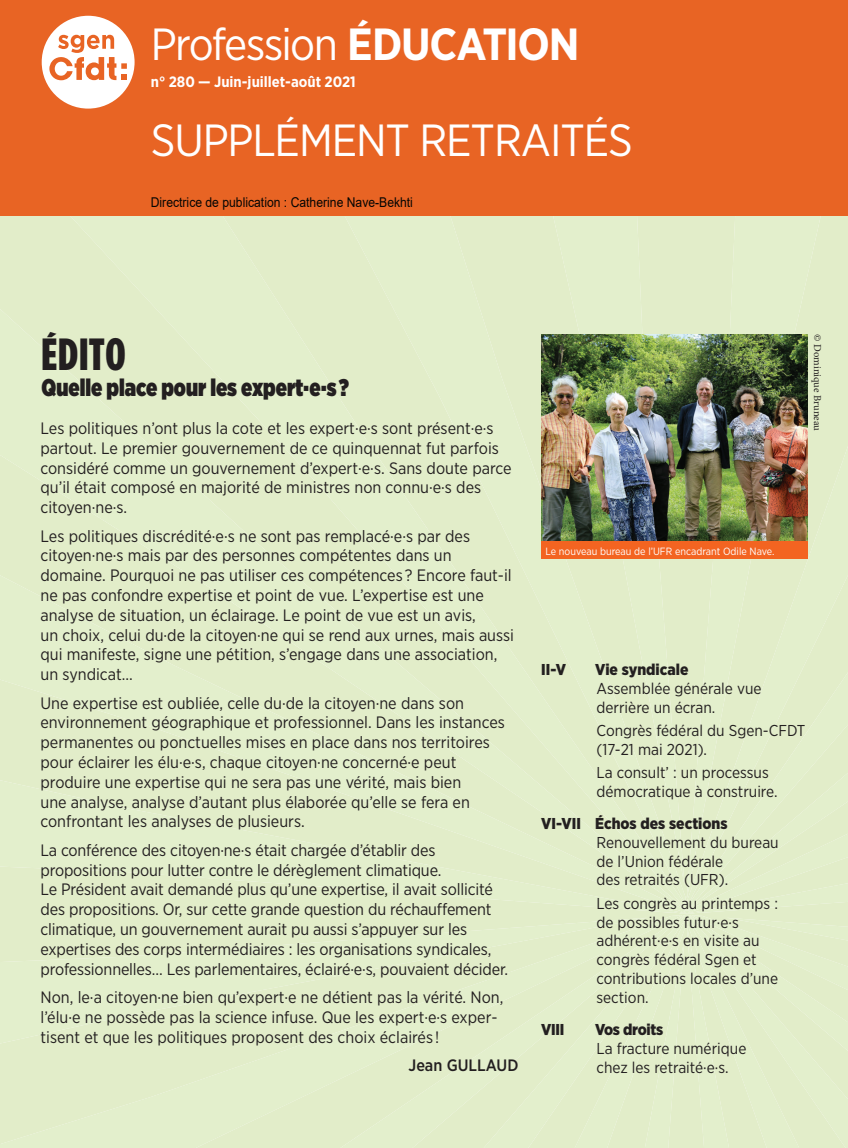
<style>
.page{position:relative;width:848px;height:1148px;background:#fff}
.page>*{position:absolute;margin:0;border:0;box-sizing:border-box;transform-origin:0 0}
.t1{font:45px/96.3px "Gotham Narrow";letter-spacing:-.025em;color:#fff}
.t2{font:900 45px "Gotham Condensed";letter-spacing:.015em;color:#231f20}
.t3{font:900 24.15px "Gotham Narrow";color:#231f20;scale:.87 1}
.t4{font:16.5px/19.8px "Gotham Narrow";color:#231f20}
.t5{font:500 16.5px "Gotham Narrow";color:#231f20}
.t6{font:15.75px/18.9px "Gotham Narrow";color:#231f20}
.t7{font:900 15.75px "Gotham Narrow";color:#231f20}
.t8{font:900 15.75px "Gotham Narrow";letter-spacing:-.02em;color:#231f20}
.t9{font:700 15px "Gotham Narrow";color:#fff}
.t10{font:13.5px "Arial";color:#040503;scale:.9 1}
.t11{font:10.5px "Gotham Narrow";color:#fff}
.t12{font:10.5px "Minion Pro";color:#231f20}
.s1{font-weight:700}
</style>
<div class="page">
<div style="left:0;top:215px;width:847px;height:933px;background:#e2edc9"></div>
<div style="left:0;top:0;width:847px;height:215px;background:#e86424"></div>
<img style="left:541px;top:334px;width:266px;height:208px">
<div style="left:541px;top:542px;width:266px;height:17px;background:#f36421"></div>
<div style="left:42px;top:16px;width:92px;height:93px;background:#fff;border-radius:50%"></div>
<svg style="left:49px;top:35px;width:78px;height:46px"></svg>
<h1 class="t1" style="left:151px;top:-5px;width:483px">Profession <span class="s1">ÉDUCATION<br></span>SUPPLÉMENT RETRAITÉS</h1>
<p class="t9" style="left:151px;top:72px;width:206px">n° 280 — Juin-juillet-août 2021</p>
<p class="t10" style="left:151px;top:193px;width:293px">Directrice de publication : Catherine Nave-Bekhti</p>
<h1 class="t2" style="left:41px;top:328px;width:86px">ÉDITO</h1>
<h2 class="t3" style="left:41px;top:371px;width:355px">Quelle place pour les expert·e·s ?</h2>
<p class="t4" style="left:40px;top:418px;width:472px">Les politiques n’ont plus la cote et les expert·e·s sont présent·e·s partout. Le premier gouvernement de ce quinquennat fut parfois considéré comme un gouvernement d’expert·e·s. Sans doute parce qu’il était composé en majorité de ministres non connu·e·s des citoyen·ne·s.</p>
<p class="t4" style="left:40px;top:525px;width:475px">Les politiques discrédité·e·s ne sont pas remplacé·e·s par des citoyen·ne·s mais par des personnes compétentes dans un domaine. Pourquoi ne pas utiliser ces compétences ? Encore faut-il ne pas confondre expertise et point de vue. L’expertise est une analyse de situation, un éclairage. Le point de vue est un avis,<br>un choix, celui du·de la citoyen·ne qui se rend aux urnes, mais aussi qui manifeste, signe une pétition, s’engage dans une association, un syndicat…</p>
<p class="t4" style="left:40px;top:692px;width:466px">Une expertise est oubliée, celle du·de la citoyen·ne dans son environnement géographique et professionnel. Dans les instances permanentes ou ponctuelles mises en place dans nos territoires pour éclairer les élu·e·s, chaque citoyen·ne concerné·e peut produire une expertise qui ne sera pas une vérité, mais bien<br>une analyse, analyse d’autant plus élaborée qu’elle se fera en confrontant les analyses de plusieurs.</p>
<p class="t4" style="left:40px;top:839px;width:469px">La conférence des citoyen·ne·s était chargée d’établir des propositions pour lutter contre le dérèglement climatique.<br>Le Président avait demandé plus qu’une expertise, il avait sollicité des propositions. Or, sur cette grande question du réchauffement climatique, un gouvernement aurait pu aussi s’appuyer sur les expertises des corps intermédiaires : les organisations syndicales, professionnelles… Les parlementaires, éclairé·e·s, pouvaient décider.</p>
<p class="t4" style="left:40px;top:986px;width:464px">Non, le·a citoyen·ne bien qu’expert·e ne détient pas la vérité. Non, l’élu·e ne possède pas la science infuse. Que les expert·e·s exper&shy;tisent et que les politiques proposent des choix éclairés !</p>
<p class="t5" style="left:408px;top:1054px;width:111px">Jean GULLAUD</p>
<p class="t12" style="left:824px;top:334px;width:98px;rotate:90deg">© Dominique Bruneau</p>
<p class="t11" style="left:545px;top:544px;width:230px">Le nouveau bureau de l’UFR encadrant Odile Nave.</p>
<p class="t7" style="left:541px;top:659px;width:26px">II-V</p>
<p class="t7" style="left:595px;top:659px;width:95px">Vie syndicale</p>
<p class="t6" style="left:596px;top:678px;width:167px">Assemblée générale vue derrière un écran.</p>
<p class="t6" style="left:596px;top:720px;width:210px">Congrès fédéral du Sgen-CFDT (17-21 mai 2021).</p>
<p class="t6" style="left:596px;top:763px;width:182px">La consult’ : un processus démocratique à construire.</p>
<p class="t7" style="left:541px;top:812px;width:188px">VI-VII Échos des sections</p>
<p class="t6" style="left:596px;top:832px;width:184px">Renouvellement du bureau de l’Union fédérale<br>des retraités (UFR).</p>
<p class="t6" style="left:596px;top:893px;width:183px">Les congrès au printemps : de possibles futur·e·s adhérent·e·s en visite au congrès fédéral Sgen et contributions locales d’une section.</p>
<p class="t7" style="left:541px;top:1018px;width:25px">VIII</p>
<p class="t8" style="left:595px;top:1018px;width:69px">Vos droits</p>
<p class="t6" style="left:596px;top:1038px;width:151px">La fracture numérique chez les retraité·e·s.</p>
</div>
